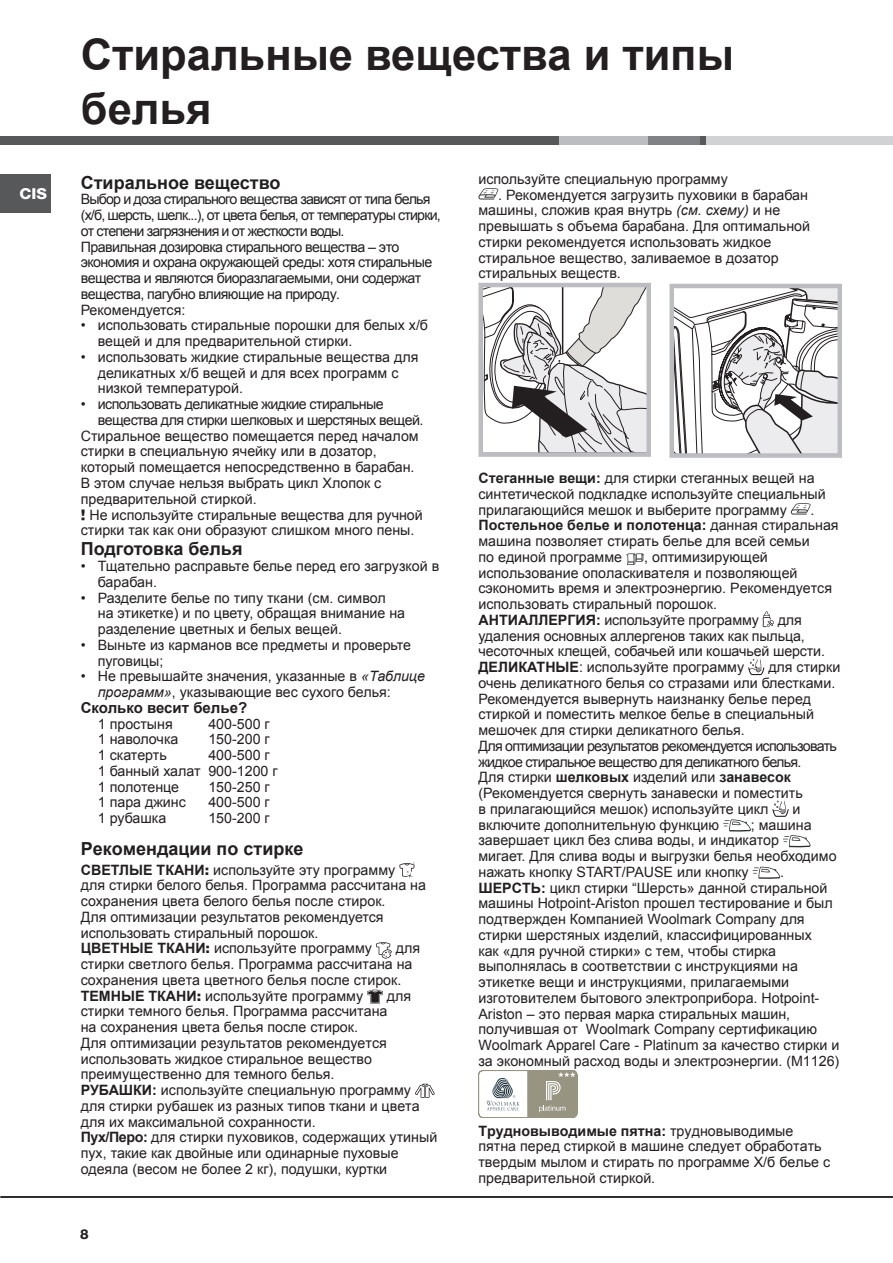
<style>
.page{position:relative;width:893px;height:1263px;background:#fff}
.page>*{position:absolute;margin:0;border:0;box-sizing:border-box;transform-origin:0 0}
.t1{font:700 43.5px/54px "Arial";color:#231f20}
.t2{font:700 18px "Arial";color:#231f20}
.t3{font:700 15px "Arial";color:#231f20}
.t4{font:800 15px "Helvetica Neue";color:#fff;scale:1.05 1}
.t5{font:14.25px/15.8px "Arial";color:#231f20}
.t6{font:14.25px/15.8px "Arial";letter-spacing:-.04em;color:#231f20}
.t7{font:800 13.5px "Helvetica Neue";color:#231f20}
.s1{font-family:"Helvetica";font-weight:900}
.s2{font-style:italic}
.s3{font-weight:700}
.s4{font-family:"Helvetica Neue";font-weight:800}
</style>
<div class="page">
<div style="left:0;top:136px;width:891px;height:9px;background:#57585a"></div>
<div style="left:559px;top:136px;width:89px;height:9px;background:#bcbdc0"></div>
<div style="left:648px;top:136px;width:51px;height:9px;background:#808285"></div>
<div style="left:0;top:174px;width:51px;height:38px;background:#57585a"></div>
<hr style="left:0;top:1196px;width:893px;height:2px;background:#231f20">
<div style="left:706px;top:136px;width:187px;height:9px;background:#d1d2d4"></div>
<svg style="left:478px;top:188px;width:20px;height:12px"></svg>
<svg style="left:791px;top:503px;width:20px;height:12px"></svg>
<svg style="left:626px;top:553px;width:18px;height:12px"></svg>
<svg style="left:763px;top:611px;width:11px;height:16px"></svg>
<svg style="left:748px;top:659px;width:16px;height:16px"></svg>
<svg style="left:772px;top:801px;width:17px;height:16px"></svg>
<svg style="left:723px;top:819px;width:28px;height:12px"></svg>
<svg style="left:783px;top:835px;width:27px;height:12px"></svg>
<svg style="left:752px;top:867px;width:28px;height:12px"></svg>
<svg style="left:478px;top:1070px;width:99px;height:48px"></svg>
<hr style="left:528px;top:1070px;width:1px;height:48px;background:#979481">
<svg style="left:399px;top:862px;width:16px;height:15px"></svg>
<svg style="left:376px;top:942px;width:16px;height:16px"></svg>
<svg style="left:367px;top:990px;width:16px;height:14px"></svg>
<svg style="left:415px;top:1084px;width:20px;height:14px"></svg>
<svg style="left:483px;top:288px;width:163px;height:164px"></svg>
<div style="left:478px;top:283px;width:173px;height:174px;border:4px solid #bcbdc0"></div>
<svg style="left:674px;top:289px;width:163px;height:164px"></svg>
<div style="left:669px;top:284px;width:173px;height:174px;border:4px solid #bcbdc0"></div>
<p class="t4" style="left:19px;top:184px;width:28px">CIS</p>
<h1 class="t1" style="left:81px;top:29px;width:655px">Стиральные вещества и типы белья</h1>
<p class="t2" style="left:81px;top:171px;width:201px">Стиральное вещество</p>
<p class="t6" style="left:81px;top:192px;width:362px">Выбор и доза стирального вещества зависят от типа белья (х/б, шерсть, шелк...), от цвета белья, от температуры стирки, от степени загрязнения и от жесткости воды.<br>Правильная дозировка стирального вещества – это экономия и охрана окружающей среды: хотя стиральные вещества и являются биоразлагаемыми, они содержат вещества, пагубно влияющие на природу.<br>Рекомендуется:</p>
<p class="t5" style="left:98px;top:318px;width:332px;text-indent:-17px">• использовать стиральные порошки для белых х/б вещей и для предварительной стирки.</p>
<p class="t5" style="left:98px;top:349px;width:322px;text-indent:-17px">• использовать жидкие стиральные вещества для деликатных х/б вещей и для всех программ с низкой температурой.</p>
<p class="t6" style="left:81px;top:396px;width:304px">• использовать деликатные жидкие стиральные</p>
<p class="t6" style="left:98px;top:412px;width:327px">вещества для стирки шелковых и шерстяных вещей.</p>
<p class="t5" style="left:81px;top:428px;width:339px">Стиральное вещество помещается перед началом</p>
<p class="t5" style="left:81px;top:444px;width:298px">стирки в специальную ячейку или в дозатор,</p>
<p class="t5" style="left:81px;top:459px;width:335px">который помещается непосредственно в барабан.</p>
<p class="t5" style="left:81px;top:475px;width:302px">В этом случае нельзя выбрать цикл Хлопок с</p>
<p class="t5" style="left:81px;top:491px;width:177px">предварительной стиркой.</p>
<p class="t5" style="left:81px;top:507px;width:344px"><span class="s1">!</span> Не используйте стиральные вещества для ручной</p>
<p class="t5" style="left:81px;top:522px;width:335px">стирки так как они образуют слишком много пены.</p>
<p class="t2" style="left:81px;top:537px;width:163px">Подготовка белья</p>
<p class="t5" style="left:98px;top:558px;width:343px;text-indent:-17px">• Тщательно расправьте белье перед его загрузкой в барабан.</p>
<p class="t5" style="left:98px;top:590px;width:309px;text-indent:-17px">• Разделите белье по типу ткани (см. символ<br>на этикетке) и по цвету, обращая внимание на разделение цветных и белых вещей.</p>
<p class="t5" style="left:98px;top:637px;width:315px;text-indent:-17px">• Выньте из карманов все предметы и проверьте пуговицы;</p>
<p class="t5" style="left:98px;top:668px;width:329px;text-indent:-17px">• Не превышайте значения, указанные в <span class="s2">«Таблице программ»</span>, указывающие вес сухого белья:</p>
<p class="t3" style="left:81px;top:698px;width:168px">Сколько весит белье?</p>
<p class="t5" style="left:98px;top:716px;width:76px">1 простыня</p>
<p class="t5" style="left:208px;top:716px;width:63px">400-500 г</p>
<p class="t5" style="left:98px;top:731px;width:82px">1 наволочка</p>
<p class="t5" style="left:208px;top:731px;width:63px">150-200 г</p>
<p class="t5" style="left:98px;top:747px;width:71px">1 скатерть</p>
<p class="t5" style="left:98px;top:747px;width:181px;text-indent:111px">400-500 г<br>1 банный халат 900-1200 г<br>1 полотенце</p>
<p class="t5" style="left:208px;top:779px;width:63px">150-250 г</p>
<p class="t5" style="left:98px;top:794px;width:90px">1 пара джинс</p>
<p class="t5" style="left:208px;top:794px;width:63px">400-500 г</p>
<p class="t5" style="left:98px;top:810px;width:70px">1 рубашка</p>
<p class="t5" style="left:208px;top:810px;width:63px">150-200 г</p>
<p class="t2" style="left:81px;top:836px;width:224px">Рекомендации по стирке</p>
<p class="t5" style="left:81px;top:862px;width:347px"><span class="s3">СВЕТЛЫЕ ТКАНИ</span><span class="s4">:</span> используйте эту программу<br>для стирки белого белья. Программа рассчитана на сохранения цвета белого белья после стирок.<br>Для оптимизации результатов рекомендуется использовать стиральный порошок.<br><span class="s3">ЦВЕТНЫЕ ТКАНИ</span><span class="s4">:</span> используйте программу</p>
<p class="t5" style="left:81px;top:941px;width:341px;text-indent:315px">для стирки светлого белья. Программа рассчитана на сохранения цвета цветного белья после стирок.<br><span class="s3">ТЕМНЫЕ ТКАНИ</span><span class="s4">:</span> используйте программу</p>
<p class="t5" style="left:81px;top:988px;width:358px;text-indent:306px">для стирки темного белья. Программа рассчитана<br>на сохранения цвета белья после стирок.<br>Для оптимизации результатов рекомендуется использовать жидкое стиральное вещество преимущественно для темного белья.<br><span class="s3">РУБАШКИ:</span> используйте специальную программу для стирки рубашек из разных типов ткани и цвета для их максимальной сохранности.<br><span class="s3">Пуx/Пepo:</span> для стирки пуховиков, содержащих утиный пух, такие как двойные или одинарные пуховые одеяла (весом не более 2 кг), подушки, куртки</p>
<p class="t7" style="left:80px;top:1226px;width:10px">8</p>
<p class="t5" style="left:478px;top:171px;width:251px">используйте специальную программу</p>
<p class="t5" style="left:498px;top:187px;width:311px">. Рекомендуется загрузить пуховики в барабан</p>
<p class="t5" style="left:478px;top:203px;width:303px">машины, сложив края внутрь <span class="s2">(см. схему)</span> и не</p>
<p class="t5" style="left:478px;top:218px;width:333px">превышать ѕ объема барабана. Для оптимальной</p>
<p class="t5" style="left:478px;top:234px;width:294px">стирки рекомендуется использовать жидкое</p>
<p class="t5" style="left:478px;top:250px;width:302px">стиральное вещество, заливаемое в дозатор</p>
<p class="t5" style="left:478px;top:266px;width:144px">стиральных веществ.</p>
<p class="t5" style="left:478px;top:470px;width:349px"><span class="s3">Стеганные вещи:</span> для стирки стеганных вещей на синтетической подкладке используйте специальный прилагающийся мешок и выберите программу</p>
<p class="t5" style="left:478px;top:502px;width:362px;text-indent:332px">.<br><span class="s3">Постельное белье и полотенца:</span> данная стиральная машина позволяет стирать белье для всей семьи<br>по единой программе</p>
<p class="t5" style="left:478px;top:549px;width:355px;text-indent:166px">, оптимизирующей использование ополаскивателя и позволяющей сэкономить время и электроэнергию. Рекомендуется использовать стиральный порошок.<br><span class="s3">АНТИАЛЛЕРГИЯ:</span> используйте программу</p>
<p class="t5" style="left:478px;top:612px;width:348px;text-indent:299px">для удаления основных аллергенов таких как пыльца, чесоточных клещей, собачьей или кошачьей шерсти.<br><span class="s3">ДЕЛИКАТНЫЕ</span>: используйте программу</p>
<p class="t5" style="left:478px;top:659px;width:363px;text-indent:290px">для стирки очень деликатного белья со стразами или блестками.<br>Рекомендуется вывернуть наизнанку белье перед стиркой и поместить мелкое белье в специальный мешочек для стирки деликатного белья.<br>Для оптимизации результатов рекомендуется использовать жидкое стиральное вещество для деликатного белья.<br>Для стирки <span class="s3">шелковых</span> изделий или <span class="s3">занавесок </span>(Рекомендуется свернуть занавески и поместить<br>в прилагающийся мешок) используйте цикл</p>
<p class="t5" style="left:793px;top:801px;width:9px">и</p>
<p class="t5" style="left:478px;top:817px;width:242px">включите дополнительную функцию</p>
<p class="t5" style="left:478px;top:817px;width:360px;text-indent:272px">; машина завершает цикл без слива воды, и индикатор<br>мигает. Для слива воды и выгрузки белья необходимо нажать кнопку START/PAUSE или кнопку</p>
<p class="t5" style="left:478px;top:864px;width:362px;text-indent:302px">.<br><span class="s3">ШЕРСТЬ:</span> цикл стирки “Шерсть» данной стиральной машины Hotpoint-Ariston прошел тестирование и был подтвержден Компанией Woolmark Company для стирки шерстяных изделий, классифицированных<br>как «для ручной стирки» с тем, чтобы стирка выполнялась в соответствии с инструкциями на этикетке вещи и инструкциями, прилагаемыми изготовителем бытового электроприбора. Hotpoint-Ariston – это первая марка стиральных машин, получившая от Woolmark Company сертификацию Woolmark Apparel Care - Platinum за качество стирки и за экономный расход воды и электроэнергии. (M1126)</p>
<p class="t5" style="left:478px;top:1123px;width:353px"><span class="s3">Трудновыводимые пятна:</span> трудновыводимые пятна перед стиркой в машине следует обработать твердым мылом и стирать по программе Х/б белье с предварительной стиркой.</p>
</div>
